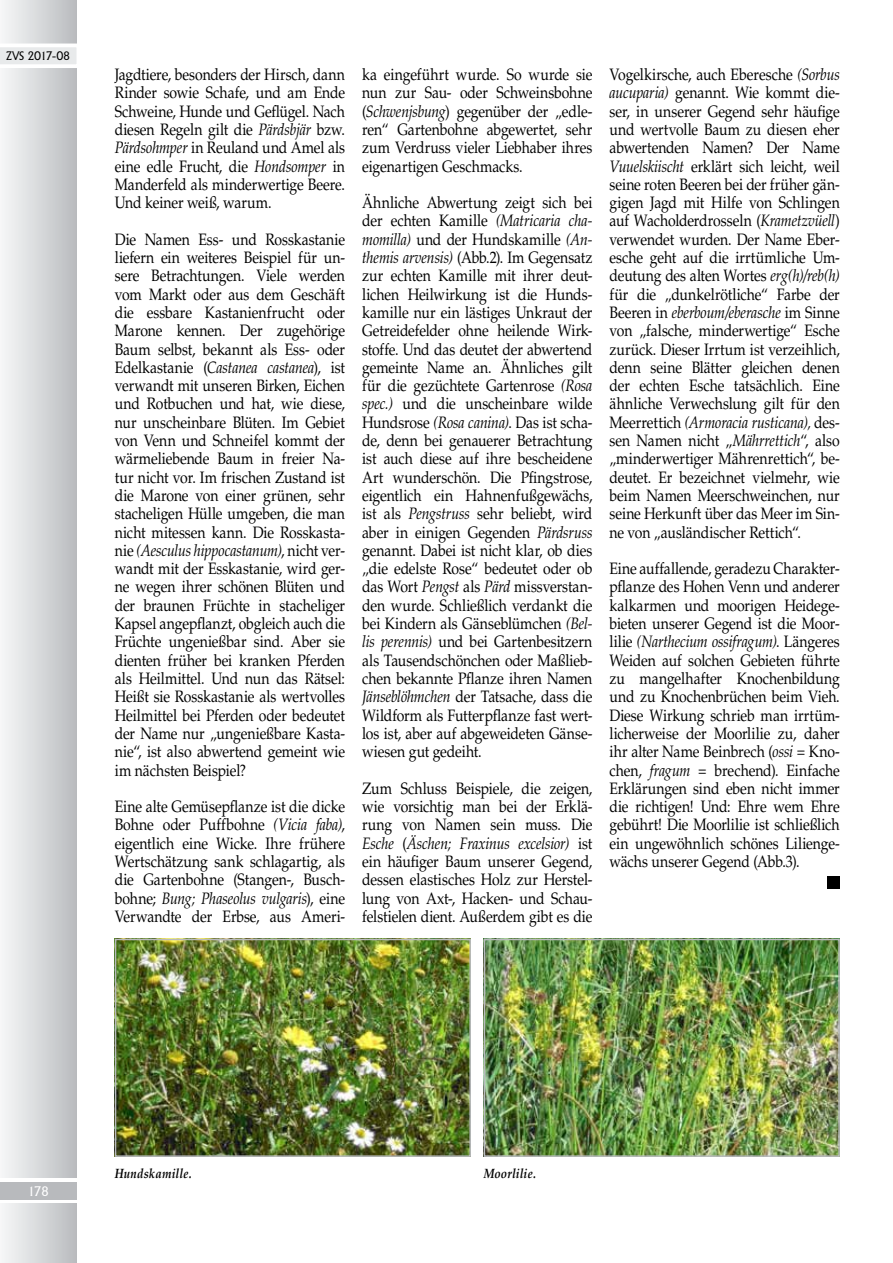
<style>
.page{position:relative;width:893px;height:1263px;background:#fff}
.page>*{position:absolute;margin:0;border:0;box-sizing:border-box;transform-origin:0 0}
.t1{font:16.5px/18.3px "Palatino LT Std";letter-spacing:-.01em;color:#000;text-align:justify;scale:.85 1}
.t2{font:italic 700 13.5px "Palatino LT Std";letter-spacing:.015em;color:#000;scale:.85 1}
.t3{font:13.5px "Adelon";color:#fff}
.t4{font:12px "Adelon";letter-spacing:-.015em;color:#000}
.s1{font-style:italic}
</style>
<div class="page">
<div style="left:0;top:0;width:77px;height:1178px;background:linear-gradient(to right,#f7f8f9,#b9bbbf)"></div>
<div style="left:0;top:1203px;width:77px;height:60px;background:linear-gradient(to right,#f7f8f9,#b9bbbf)"></div>
<img style="left:118px;top:942px;width:350px;height:212px">
<div style="left:115px;top:939px;width:356px;height:218px;border:2px solid #b8babd"></div>
<img style="left:487px;top:942px;width:350px;height:212px">
<div style="left:484px;top:939px;width:356px;height:218px;border:2px solid #b8babd"></div>
<div style="left:827px;top:876px;width:13px;height:12px;background:#000"></div>
<div style="left:0;top:1182px;width:77px;height:17px;background:#b8babd"></div>
<svg style="left:0;top:42px;width:77px;height:28px"></svg>
<p class="t4" style="left:6px;top:49px;width:66px">ZVS 2017-08</p>
<p class="t1" style="left:115px;top:66px;width:273px">Jagdtiere, besonders der Hirsch, dann Rinder sowie Schafe, und am Ende Schweine, Hunde und Geflügel. Nach diesen Regeln gilt die <span class="s1">Pärdsbjär</span> bzw.<br><span class="s1">Pärdsohmper</span> in Reuland und Amel als eine edle Frucht, die <span class="s1">Hondsomper</span> in Manderfeld als minderwertige Beere.<br>Und keiner weiß, warum.</p>
<p class="t1" style="left:115px;top:230px;width:272px">Die Namen Ess- und Rosskastanie liefern ein weiteres Beispiel für un&shy;sere Betrachtungen. Viele werden vom Markt oder aus dem Geschäft die essbare Kastanienfrucht oder Marone kennen. Der zugehörige Baum selbst, bekannt als Ess- oder Edelkastanie (<span class="s1">Castanea castanea</span>), ist verwandt mit unseren Birken, Eichen und Rotbuchen und hat, wie diese, nur unscheinbare Blüten. Im Gebiet von Venn und Schneifel kommt der wärmeliebende Baum in freier Na&shy;tur nicht vor. Im frischen Zustand ist die Marone von einer grünen, sehr stacheligen Hülle umgeben, die man nicht mitessen kann. Die Rosskasta&shy;nie <span class="s1">(Aesculus hippocastanum)</span>, nicht ver&shy;wandt mit der Esskastanie, wird ger&shy;ne wegen ihrer schönen Blüten und der braunen Früchte in stacheliger Kapsel angepflanzt, obgleich auch die Früchte ungenießbar sind. Aber sie dienten früher bei kranken Pferden als Heilmittel. Und nun das Rätsel:<br>Heißt sie Rosskastanie als wertvolles Heilmittel bei Pferden oder bedeutet der Name nur „ungenießbare Kasta&shy;nie“, ist also abwertend gemeint wie im nächsten Beispiel?</p>
<p class="t1" style="left:115px;top:798px;width:272px">Eine alte Gemüsepflanze ist die dicke Bohne oder Puffbohne <span class="s1">(Vicia faba)</span>, eigentlich eine Wicke. Ihre frühere Wertschätzung sank schlagartig, als die Gartenbohne (Stangen-, Busch&shy;bohne; <span class="s1">Bung; Phaseolus vulgaris</span>), eine Verwandte der Erbse, aus Ameri-</p>
<p class="t1" style="left:362px;top:66px;width:272px">ka eingeführt wurde. So wurde sie nun zur Sau- oder Schweinsbohne (<span class="s1">Schwenjsbung</span>) gegenüber der „edle&shy;ren“ Gartenbohne abgewertet, sehr zum Verdruss vieler Liebhaber ihres eigenartigen Geschmacks.</p>
<p class="t1" style="left:362px;top:194px;width:272px">Ähnliche Abwertung zeigt sich bei der echten Kamille <span class="s1">(Matricaria cha&shy;momilla)</span> und der Hundskamille <span class="s1">(An&shy;themis arvensis)</span> (Abb.2). Im Gegensatz zur echten Kamille mit ihrer deut&shy;lichen Heilwirkung ist die Hunds&shy;kamille nur ein lästiges Unkraut der Getreidefelder ohne heilende Wirk&shy;stoffe. Und das deutet der abwertend gemeinte Name an. Ähnliches gilt für die gezüchtete Gartenrose <span class="s1">(Rosa spec.)</span> und die unscheinbare wilde Hundsrose <span class="s1">(Rosa canina)</span>. Das ist scha&shy;de, denn bei genauerer Betrachtung ist auch diese auf ihre bescheidene Art wunderschön. Die Pfingstrose, eigentlich ein Hahnenfußgewächs, ist als <span class="s1">Pengstruss</span> sehr beliebt, wird aber in einigen Gegenden <span class="s1">Pärdsruss </span>genannt. Dabei ist nicht klar, ob dies „die edelste Rose“ bedeutet oder ob das Wort <span class="s1">Pengst</span> als <span class="s1">Pärd</span> missverstan&shy;den wurde. Schließlich verdankt die bei Kindern als Gänseblümchen <span class="s1">(Bel&shy;lis perennis)</span> und bei Gartenbesitzern als Tausendschönchen oder Maßlieb&shy;chen bekannte Pflanze ihren Namen <span class="s1">Jänseblöhmchen</span> der Tatsache, dass die Wildform als Futterpflanze fast wert&shy;los ist, aber auf abgeweideten Gänse&shy;wiesen gut gedeiht.</p>
<p class="t1" style="left:362px;top:779px;width:272px">Zum Schluss Beispiele, die zeigen, wie vorsichtig man bei der Erklä&shy;rung von Namen sein muss. Die <span class="s1">Esche</span> (<span class="s1">Äschen; Fraxinus excelsior)</span> ist ein häufiger Baum unserer Gegend, dessen elastisches Holz zur Herstel&shy;lung von Axt-, Hacken- und Schau&shy;felstielen dient. Außerdem gibt es die</p>
<p class="t1" style="left:609px;top:66px;width:273px">Vogelkirsche, auch Eberesche <span class="s1">(Sorbus aucuparia)</span> genannt. Wie kommt die&shy;ser, in unserer Gegend sehr häufige und wertvolle Baum zu diesen eher abwertenden Namen? Der Name <span class="s1">Vuuelskiischt</span> erklärt sich leicht, weil seine roten Beeren bei der früher gän&shy;gigen Jagd mit Hilfe von Schlingen auf Wacholderdrosseln (<span class="s1">Krametzvüell</span>) verwendet wurden. Der Name Eber&shy;esche geht auf die irrtümliche Um&shy;deutung des alten Wortes <span class="s1">erg(h)/reb(h) </span>für die „dunkelrötliche“ Farbe der Beeren in <span class="s1">eberboum/eberasche</span> im Sinne von „falsche, minderwertige“ Esche zurück. Dieser Irrtum ist verzeihlich, denn seine Blätter gleichen denen der echten Esche tatsächlich. Eine ähnliche Verwechslung gilt für den Meerrettich <span class="s1">(Armoracia rusticana),</span> des&shy;sen Namen nicht „<span class="s1">Mährrettich</span>“, also „minderwertiger Mährenrettich“, be&shy;deutet. Er bezeichnet vielmehr, wie beim Namen Meerschweinchen, nur seine Herkunft über das Meer im Sin&shy;ne von „ausländischer Rettich“.</p>
<p class="t1" style="left:609px;top:560px;width:272px">Eine auffallende, geradezu Charakter&shy;pflanze des Hohen Venn und anderer kalkarmen und moorigen Heidege&shy;bieten unserer Gegend ist die Moor&shy;lilie <span class="s1">(Narthecium ossifragum)</span>. Längeres Weiden auf solchen Gebieten führte zu mangelhafter Knochenbildung und zu Knochenbrüchen beim Vieh.<br>Diese Wirkung schrieb man irrtüm&shy;licherweise der Moorlilie zu, daher ihr alter Name Beinbrech (<span class="s1">ossi</span> = Kno&shy;chen, <span class="s1">fragum</span> = brechend). Einfache Erklärungen sind eben nicht immer die richtigen! Und: Ehre wem Ehre gebührt! Die Moorlilie ist schließlich ein ungewöhnlich schönes Lilienge&shy;wächs unserer Gegend (Abb.3).</p>
<p class="t3" style="left:27px;top:1183px;width:23px">178</p>
<p class="t2" style="left:115px;top:1165px;width:92px">Hundskamille.</p>
<p class="t2" style="left:484px;top:1165px;width:63px">Moorlilie.</p>
</div>
